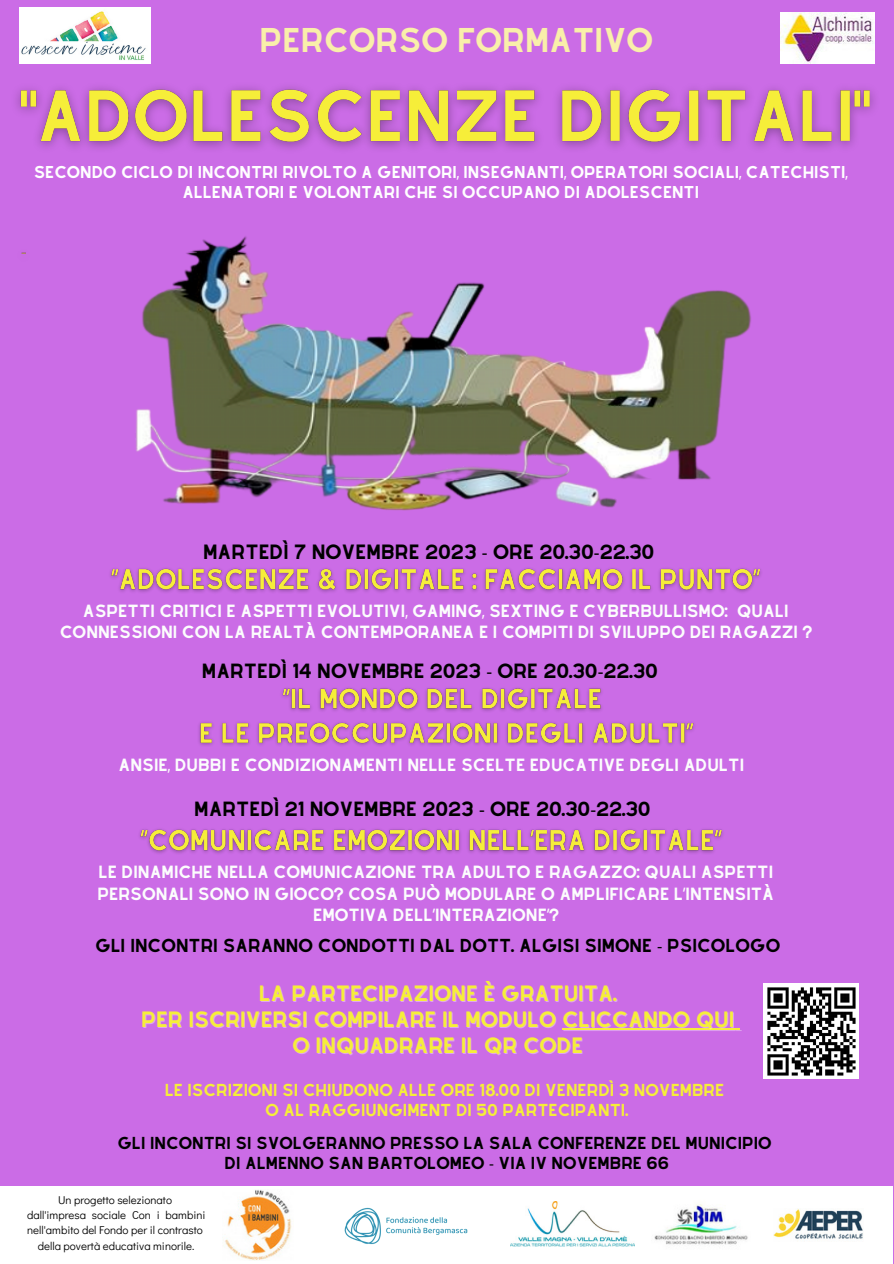
<style>
.page{position:relative;width:894px;height:1264px;background:#fff}
.page>*{position:absolute;margin:0;border:0;box-sizing:border-box;transform-origin:0 0}
.t1{font:30px "Alyssum Sans";color:#f9efaa}
.t2{font:19.35px "Alyssum Sans";color:#f6ee39}
.t3{font:18px "Alyssum Sans";color:#000}
.t4{font:16.35px "Alyssum Sans";color:#000}
.t5{font:15.45px/21.3px "Alyssum Sans";color:#fcfdfd;text-align:center}
.t6{font:15.15px "Alyssum Sans";color:#000}
.t7{font:15.15px "Alyssum Sans";color:#f6ee39}
.t8{font:15px/20.2px "Alyssum Sans";color:#fff;text-align:center}
.t9{font:11.25px/14.7px "Didact Gothic";color:#000}
.s1{font-family:"Noto Sans"}
</style>
<div class="page">
<img style="left:0;top:0;width:893px;height:1261px">
<hr style="left:562px;top:1028px;width:172px;height:1px;background:#f6ee39">
<p class="t1" style="left:259px;top:22px;width:395px">PERCORSO FORMATIVO</p>
<p class="t8" style="left:34px;top:162px;width:815px">SECONDO CICLO DI INCONTRI RIVOLTO A GENITORI, INSEGNANTI, OPERATORI SOCIALI, CATECHISTI,<br>ALLENATORI E VOLONTARI CHE SI OCCUPANO DI ADOLESCENTI</p>
<p class="t3" style="left:203px;top:540px;width:452px">MARTEDÌ 7 NOVEMBRE 2023 <span class="s1">-</span> ORE 20.30<span class="s1">-</span>22.30</p>
<p class="t5" style="left:60px;top:600px;width:753px">ASPETTI CRITICI E ASPETTI EVOLUTIVI, GAMING, SEXTING E CYBERBULLISMO: QUALI<br>CONNESSIONI CON LA REALTÀ CONTEMPORANEA E I COMPITI DI SVILUPPO DEI RAGAZZI ?</p>
<p class="t3" style="left:202px;top:660px;width:457px">MARTEDÌ 14 NOVEMBRE 2023 <span class="s1">-</span> ORE 20.30<span class="s1">-</span>22.30</p>
<p class="t5" style="left:118px;top:754px;width:627px">ANSIE, DUBBI E CONDIZIONAMENTI NELLE SCELTE EDUCATIVE DEGLI ADULTI</p>
<p class="t3" style="left:194px;top:797px;width:458px">MARTEDÌ 21 NOVEMBRE 2023 <span class="s1">-</span> ORE 20.30<span class="s1">-</span>22.30</p>
<p class="t5" style="left:97px;top:861px;width:678px">LE DINAMICHE NELLA COMUNICAZIONE TRA ADULTO E RAGAZZO: QUALI ASPETTI<br>PERSONALI SONO IN GIOCO? COSA PUÒ MODULARE O AMPLIFICARE L’INTENSITÀ<br>EMOTIVA DELL’INTERAZIONE’?</p>
<p class="t4" style="left:95px;top:935px;width:686px">GLI INCONTRI SARANNO CONDOTTI DAL DOTT. ALGISI SIMONE <span class="s1">-</span> PSICOLOGO</p>
<p class="t2" style="left:259px;top:982px;width:359px">LA PARTECIPAZIONE È GRATUITA.</p>
<p class="t2" style="left:141px;top:1007px;width:594px">PER ISCRIVERSI COMPILARE IL MODULO CLICCANDO QUI</p>
<p class="t2" style="left:292px;top:1033px;width:292px">O INQUADRARE IL QR CODE</p>
<p class="t7" style="left:165px;top:1080px;width:561px">LE ISCRIZIONI SI CHIUDONO ALLE ORE 18.00 DI VENERDÌ 3 NOVEMBRE</p>
<p class="t7" style="left:265px;top:1100px;width:364px">O AL RAGGIUNGIMENT DI 50 PARTECIPANTI.</p>
<p class="t6" style="left:117px;top:1133px;width:655px">GLI INCONTRI SI SVOLGERANNO PRESSO LA SALA CONFERENZE DEL MUNICIPIO</p>
<p class="t6" style="left:224px;top:1153px;width:446px">DI ALMENNO SAN BARTOLOMEO <span class="s1">-</span> VIA IV NOVEMBRE 66</p>
<p class="t9" style="left:58px;top:1192px;width:115px">Un progetto selezionato</p>
<p class="t9" style="left:27px;top:1207px;width:180px">dall'impresa sociale Con i bambini nell'ambito del Fondo per il contrasto</p>
<p class="t9" style="left:38px;top:1238px;width:158px">della povertà educativa minorile.</p>
</div>
